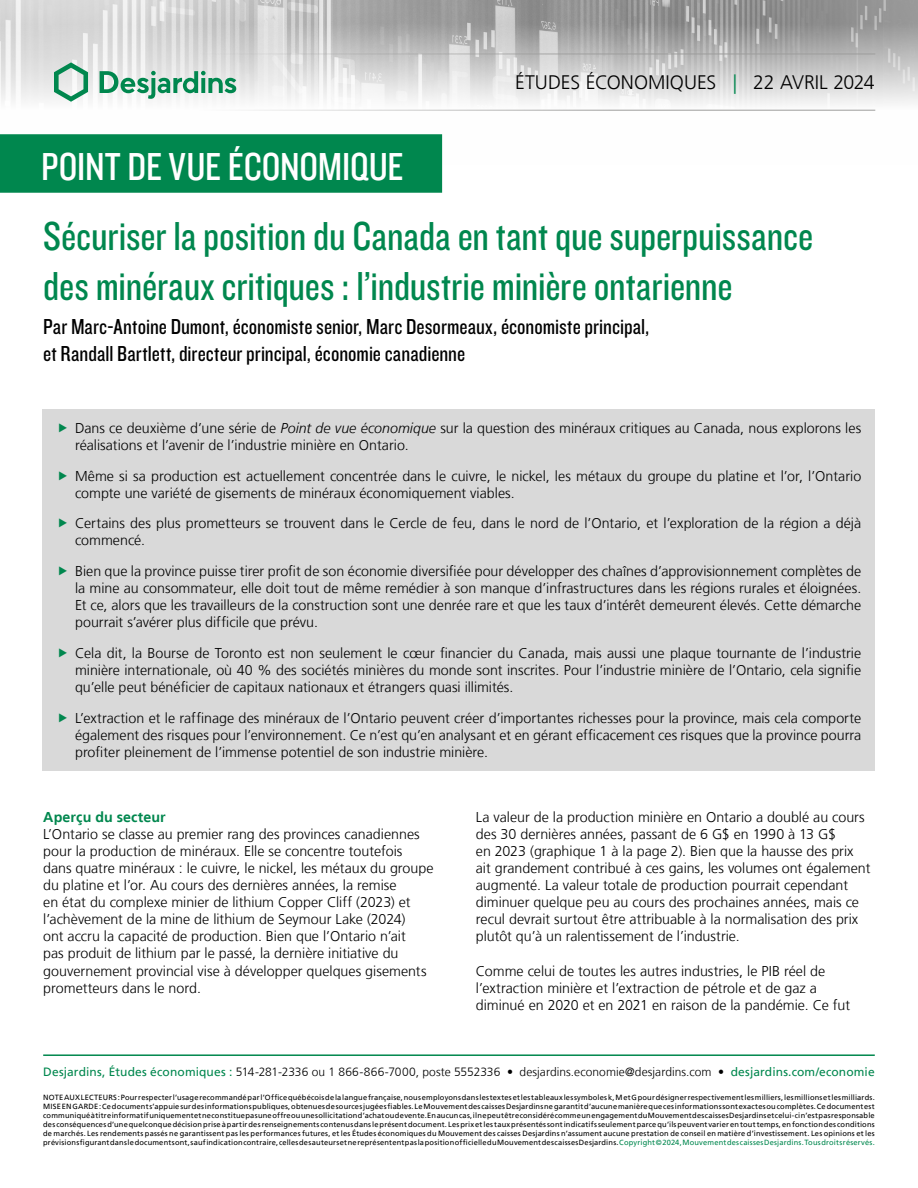
<style>
.page{position:relative;width:918px;height:1188px;background:#fff}
.page>*{position:absolute;margin:0;border:0;box-sizing:border-box;transform-origin:0 0}
.t1{font:42px/50.4px "Knockout 29 Junior Ltweight";letter-spacing:-.005em;color:#00874e}
.t2{font:40.5px "Knockout 29 Junior Ltweight";letter-spacing:-.005em;color:#fff}
.t3{font:22.5px/27px "Knockout 29 Junior Ltweight";color:#000}
.t4{font:300 19.5px "Frutiger LT";color:#000}
.t5{font:300 14.25px/17.1px "Frutiger LT";color:#000}
.t6{font:700 14.25px "Frutiger LT";letter-spacing:.005em;color:#00874e}
.t7{font:300 12px "Frutiger LT";letter-spacing:.005em;color:#000}
.t8{font:7.5px/9px "Frutiger LT";letter-spacing:.025em;color:#000;text-align:justify}
.s1{color:#00874e}
.s2{font-style:italic}
.s3{font-weight:400;color:#00874e}
</style>
<div class="page">
<img style="left:0;top:0;width:918px;height:164px">
<hr style="left:43px;top:54px;width:832px;height:1px;background:#9d9d9c">
<hr style="left:43px;top:110px;width:832px;height:1px;background:#9d9d9c">
<svg style="left:54px;top:62px;width:34px;height:40px"></svg>
<svg style="left:100px;top:71px;width:136px;height:28px"></svg>
<div style="left:0;top:135px;width:441px;height:57px;background:#00874e"></div>
<div style="left:0;top:134px;width:442px;height:59px;border:2px solid #00874e"></div>
<hr style="left:43px;top:1054px;width:832px;height:2px;background:#00874e">
<div style="left:43px;top:409px;width:832px;height:361px;background:#d9d9d9"></div>
<h2 class="t2" style="left:41px;top:140px;width:364px">POINT DE VUE ÉCONOMIQUE</h2>
<h3 class="t4" style="left:515px;top:72px;width:361px">ÉTUDES ÉCONOMIQUES <span class="s1">|</span> 22 AVRIL 2024</h3>
<h1 class="t1" style="left:43px;top:209px;width:771px">Sécuriser la position du Canada en tant que superpuissance des minéraux critiques : l’industrie minière ontarienne</h1>
<h3 class="t3" style="left:43px;top:312px;width:608px">Par Marc-Antoine Dumont, économiste senior, Marc Desormeaux, économiste principal, et Randall Bartlett, directeur principal, économie canadienne</h3>
<p class="t5" style="left:75px;top:420px;width:788px">Dans ce deuxième d’une série de <span class="s2">Point de vue économique</span> sur la question des minéraux critiques au Canada, nous explorons les réalisations et l’avenir de l’industrie minière en Ontario.</p>
<p class="t5" style="left:75px;top:467px;width:788px">Même si sa production est actuellement concentrée dans le cuivre, le nickel, les métaux du groupe du platine et l’or, l’Ontario compte une variété de gisements de minéraux économiquement viables.</p>
<p class="t5" style="left:75px;top:515px;width:788px">Certains des plus prometteurs se trouvent dans le Cercle de feu, dans le nord de l’Ontario, et l’exploration de la région a déjà commencé.</p>
<p class="t5" style="left:75px;top:563px;width:788px;text-align:justify">Bien que la province puisse tirer profit de son économie diversifiée pour développer des chaînes d’approvisionnement complètes de la mine au consommateur, elle doit tout de même remédier à son manque d’infrastructures dans les régions rurales et éloignées.<br>Et ce, alors que les travailleurs de la construction sont une denrée rare et que les taux d’intérêt demeurent élevés. Cette démarche pourrait s’avérer plus difficile que prévu.</p>
<p class="t5" style="left:75px;top:645px;width:788px;text-align:justify">Cela dit, la Bourse de Toronto est non seulement le cœur financier du Canada, mais aussi une plaque tournante de l’industrie minière internationale, où 40 % des sociétés minières du monde sont inscrites. Pour l’industrie minière de l’Ontario, cela signifie qu’elle peut bénéficier de capitaux nationaux et étrangers quasi illimités.</p>
<p class="t5" style="left:75px;top:709px;width:788px;text-align:justify">L’extraction et le raffinage des minéraux de l’Ontario peuvent créer d’importantes richesses pour la province, mais cela comporte également des risques pour l’environnement. Ce n’est qu’en analysant et en gérant efficacement ces risques que la province pourra profiter pleinement de l’immense potentiel de son industrie minière.</p>
<p class="t6" style="left:43px;top:808px;width:124px">Aperçu du secteur</p>
<p class="t5" style="left:43px;top:825px;width:392px">L’Ontario se classe au premier rang des provinces canadiennes pour la production de minéraux. Elle se concentre toutefois dans quatre minéraux : le cuivre, le nickel, les métaux du groupe du platine et l’or. Au cours des dernières années, la remise<br>en état du complexe minier de lithium Copper Cliff (2023) et l’achèvement de la mine de lithium de Seymour Lake (2024)<br>ont accru la capacité de production. Bien que l’Ontario n’ait<br>pas produit de lithium par le passé, la dernière initiative du gouvernement provincial vise à développer quelques gisements prometteurs dans le nord.</p>
<p class="t5" style="left:476px;top:808px;width:396px">La valeur de la production minière en Ontario a doublé au cours des 30 dernières années, passant de 6 G$ en 1990 à 13 G$<br>en 2023 (graphique 1 à la page 2). Bien que la hausse des prix ait grandement contribué à ces gains, les volumes ont également augmenté. La valeur totale de production pourrait cependant diminuer quelque peu au cours des prochaines années, mais ce recul devrait surtout être attribuable à la normalisation des prix plutôt qu’à un ralentissement de l’industrie.</p>
<p class="t5" style="left:476px;top:962px;width:376px">Comme celui de toutes les autres industries, le PIB réel de l’extraction minière et l’extraction de pétrole et de gaz a diminué en 2020 et en 2021 en raison de la pandémie. Ce fut</p>
<p class="t7" style="left:43px;top:1065px;width:833px"><span class="s3">Desjardins, Études économiques :</span> 514‑281‑2336 ou 1 866‑866‑7000, poste 5552336 • desjardins.economie@desjardins.com • <span class="s3">desjardins.com/economie</span></p>
<p class="t8" style="left:43px;top:1093px;width:833px">NOTE AUX LECTEURS: Pour respecter l’usage recommandé par l’Office québécois de la langue française, nous employons dans les textes et les tableaux les symboles k, M et G pour désigner respectivement les milliers, les millions et les milliards.<br>MISE EN GARDE: Ce document s’appuie sur des informations publiques, obtenues de sources jugées fiables. Le Mouvement des caisses Desjardins ne garantit d’aucune manière que ces informations sont exactes ou complètes. Ce document est communiqué à titre informatif uniquement et ne constitue pas une offre ou une sollicitation d’achat ou de vente. En aucun cas, il ne peut être considéré comme un engagement du Mouvement des caisses Desjardins et celui-ci n’est pas responsable des conséquences d’une quelconque décision prise à partir des renseignements contenus dans le présent document. Les prix et les taux présentés sont indicatifs seulement parce qu’ils peuvent varier en tout temps, en fonction des conditions de marchés. Les rendements passés ne garantissent pas les performances futures, et les Études économiques du Mouvement des caisses Desjardins n’assument aucune prestation de conseil en matière d’investissement. Les opinions et les prévisions figurant dans le document sont, sauf indication contraire, celles des auteurs et ne représentent pas la position officielle du Mouvement des caisses Desjardins. <span class="s1">Copyright©2024, Mouvement des caisses Desjardins. Tous droits réservés.</span></p>
</div>
